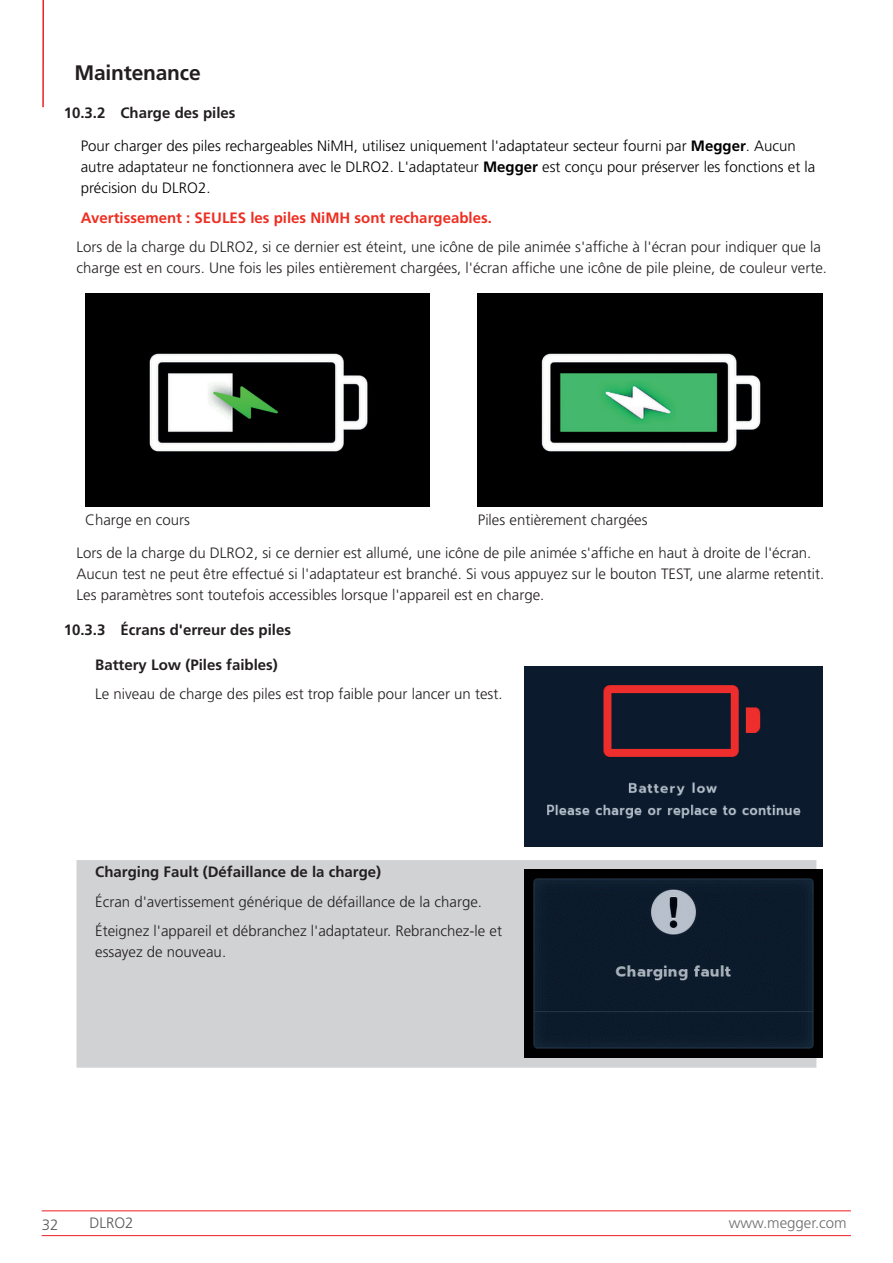
<style>
.page{position:relative;width:893px;height:1263px;background:#fff}
.page>*{position:absolute;margin:0;border:0;box-sizing:border-box;transform-origin:0 0}
.t1{font:700 21px "Frutiger LT Pro";letter-spacing:-.01em;color:#231f20}
.t2{font:300 15px/21px "Frutiger LT Pro";color:#231f20}
.t3{font:300 15px/21px "Frutiger LT Pro";color:#000}
.t4{font:700 15px "Frutiger LT Pro";color:#231f20}
.t5{font:700 15px "Frutiger LT Pro";color:#ee2e22}
.t6{font:300 15px "Frutiger LT Pro";color:#6c6d70}
.t7{font:300 15px "Frutiger LT Pro";color:#57585a}
.s1{font-weight:700}
</style>
<div class="page">
<img style="left:85px;top:294px;width:345px;height:213px">
<img style="left:478px;top:294px;width:344px;height:213px">
<div style="left:77px;top:860px;width:739px;height:208px;background:#d1d2d4"></div>
<img style="left:525px;top:666px;width:297px;height:180px">
<img style="left:525px;top:870px;width:297px;height:188px">
<hr style="left:42px;top:0;width:2px;height:107px;background:#ee1d23">
<hr style="left:42px;top:1210px;width:809px;height:1px;background:#ee1d23">
<hr style="left:42px;top:1235px;width:809px;height:1px;background:#ee1d23">
<h1 class="t1" style="left:74px;top:60px;width:128px">Maintenance</h1>
<p class="t4" style="left:64px;top:103px;width:173px">10.3.2 Charge des piles</p>
<p class="t3" style="left:81px;top:136px;width:736px">Pour charger des piles rechargeables NiMH, utilisez uniquement l'adaptateur secteur fourni par <span class="s1">Megger</span>. Aucun autre adaptateur ne fonctionnera avec le DLRO2. L'adaptateur <span class="s1">Megger</span> est conçu pour préserver les fonctions et la précision du DLRO2.</p>
<p class="t5" style="left:81px;top:209px;width:413px">Avertissement : SEULES les piles NiMH sont rechargeables.</p>
<p class="t2" style="left:77px;top:237px;width:752px">Lors de la charge du DLRO2, si ce dernier est éteint, une icône de pile animée s'affiche à l'écran pour indiquer que la charge est en cours. Une fois les piles entièrement chargées, l'écran affiche une icône de pile pleine, de couleur verte.</p>
<p class="t2" style="left:85px;top:509px;width:107px">Charge en cours</p>
<p class="t2" style="left:478px;top:509px;width:171px">Piles entièrement chargées</p>
<p class="t2" style="left:77px;top:543px;width:749px">Lors de la charge du DLRO2, si ce dernier est allumé, une icône de pile animée s'affiche en haut à droite de l'écran.<br>Aucun test ne peut être effectué si l'adaptateur est branché. Si vous appuyez sur le bouton TEST, une alarme retentit.<br>Les paramètres sont toutefois accessibles lorsque l'appareil est en charge.</p>
<p class="t4" style="left:64px;top:621px;width:229px">10.3.3 Écrans d'erreur des piles</p>
<p class="t4" style="left:95px;top:655px;width:184px">Battery Low (Piles faibles)</p>
<p class="t2" style="left:95px;top:684px;width:409px">Le niveau de charge des piles est trop faible pour lancer un test.</p>
<p class="t4" style="left:95px;top:863px;width:287px">Charging Fault (Défaillance de la charge)</p>
<p class="t2" style="left:95px;top:887px;width:408px;line-height:29.5px">Écran d'avertissement générique de défaillance de la charge.<br>Éteignez l'appareil et débranchez l'adaptateur. Rebranchez-le et</p>
<p class="t2" style="left:95px;top:942px;width:132px">essayez de nouveau.</p>
<p class="t7" style="left:42px;top:1215px;width:18px">32</p>
<p class="t7" style="left:89px;top:1214px;width:46px">DLRO2</p>
<p class="t6" style="left:729px;top:1214px;width:119px">www.megger.com</p>
</div>
